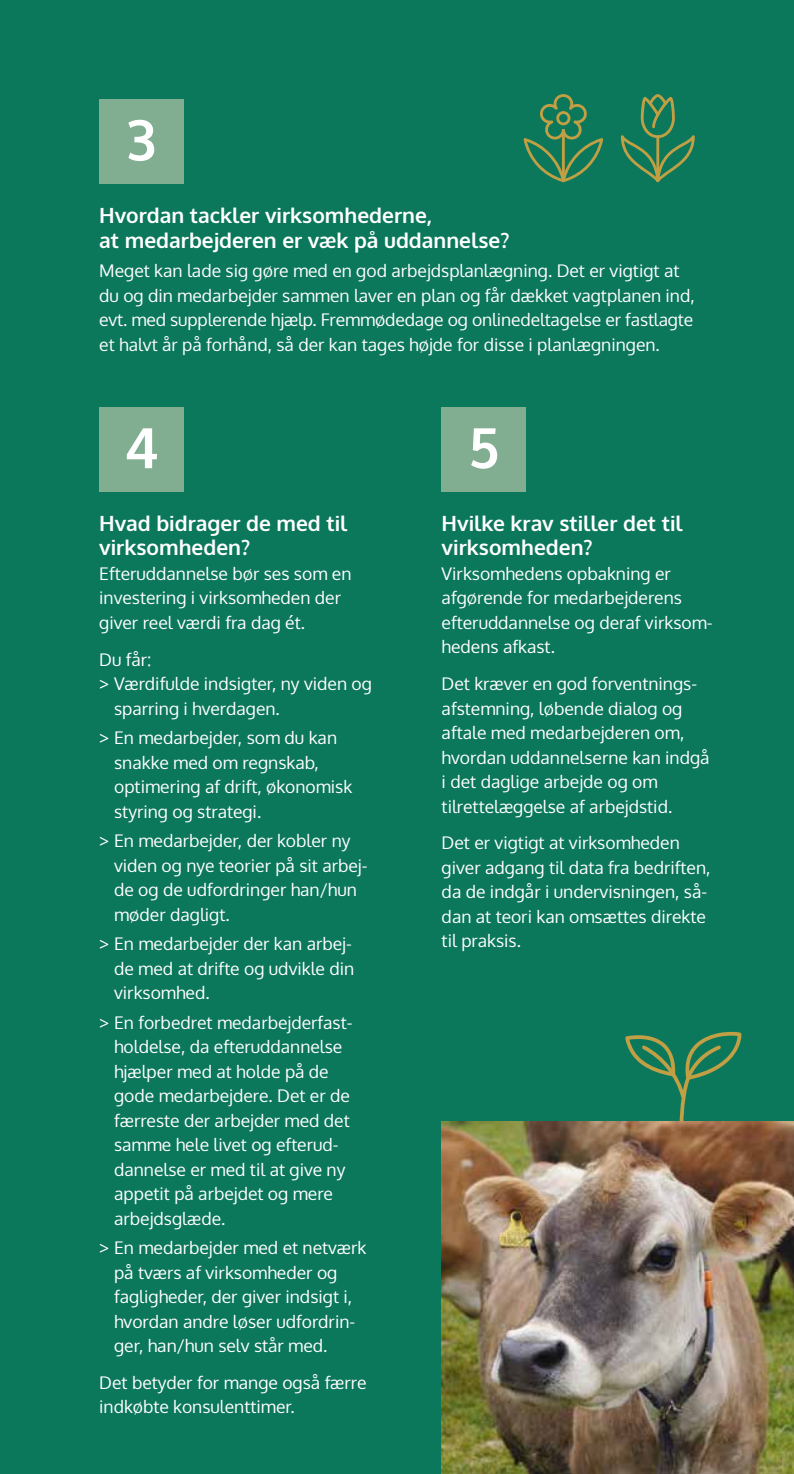
<style>
.page{position:relative;width:794px;height:1474px;background:#fff}
.page>*{position:absolute;margin:0;border:0;box-sizing:border-box;transform-origin:0 0}
.t1{font:700 56px "Oxygen";color:#fff}
.t2{font:700 21px/24.5px "Oxygen";color:#fff}
.t3{font:17.5px/24.5px "Oxygen";color:#fff}
</style>
<div class="page">
<div style="left:0;top:0;width:794px;height:1473px;background:#0b775b"></div>
<div style="left:99px;top:99px;width:85px;height:85px;background:#81ad91"></div>
<div style="left:99px;top:407px;width:85px;height:84px;background:#81ad91"></div>
<div style="left:441px;top:407px;width:85px;height:84px;background:#81ad91"></div>
<svg style="left:523px;top:94px;width:80px;height:88px"></svg>
<hr style="left:562px;top:129px;width:3px;height:53px;background:#c19f44">
<svg style="left:621px;top:94px;width:73px;height:88px"></svg>
<svg style="left:625px;top:1031px;width:116px;height:90px"></svg>
<img style="left:441px;top:1121px;width:353px;height:352px">
<h1 class="t1" style="left:127px;top:105px;width:31px">3</h1>
<p class="t2" style="left:99px;top:204px;width:412px">Hvordan tackler virksomhederne,<br>at medarbejderen er væk på uddannelse?</p>
<p class="t3" style="left:99px;top:258px;width:597px">Meget kan lade sig gøre med en god arbejdsplanlægning. Det er vigtigt at du og din medarbejder sammen laver en plan og får dækket vagtplanen ind, evt. med supplerende hjælp. Fremmødedage og onlinedeltagelse er fastlagte et halvt år på forhånd, så der kan tages højde for disse i planlægningen.</p>
<h1 class="t1" style="left:124px;top:413px;width:36px">4</h1>
<p class="t2" style="left:99px;top:511px;width:250px">Hvad bidrager de med til virksomheden?</p>
<p class="t3" style="left:99px;top:561px;width:254px">Efteruddannelse bør ses som en investering i virksomheden der giver reel værdi fra dag ét.</p>
<p class="t3" style="left:99px;top:647px;width:54px">Du får:</p>
<p class="t3" style="left:99px;top:671px;width:274px">&gt; Værdifulde indsigter, ny viden og</p>
<p class="t3" style="left:114px;top:696px;width:167px">sparring i hverdagen.</p>
<p class="t3" style="left:114px;top:725px;width:240px;text-indent:-15px">&gt; En medarbejder, som du kan snakke med om regnskab, optimering af drift, økonomisk styring og strategi.</p>
<p class="t3" style="left:114px;top:828px;width:255px;text-indent:-15px">&gt; En medarbejder, der kobler ny viden og nye teorier på sit arbej&shy;de og de udfordringer han/hun møder dagligt.</p>
<p class="t3" style="left:114px;top:931px;width:242px;text-indent:-15px">&gt; En medarbejder der kan arbej&shy;de med at drifte og udvikle din virksomhed.</p>
<p class="t3" style="left:114px;top:1010px;width:240px;text-indent:-15px">&gt; En forbedret medarbejderfast&shy;holdelse, da efteruddannelse hjælper med at holde på de gode medarbejdere. Det er de færreste der arbejder med det samme hele livet og efterud&shy;dannelse er med til at give ny appetit på arbejdet og mere arbejdsglæde.</p>
<p class="t3" style="left:114px;top:1235px;width:254px;text-indent:-15px">&gt; En medarbejder med et netværk på tværs af virksomheder og fagligheder, der giver indsigt i, hvordan andre løser udfordrin&shy;ger, han/hun selv står med.</p>
<p class="t3" style="left:99px;top:1370px;width:269px">Det betyder for mange også færre indkøbte konsulenttimer.</p>
<h1 class="t1" style="left:468px;top:413px;width:33px">5</h1>
<p class="t2" style="left:441px;top:511px;width:242px">Hvilke krav stiller det til virksomheden?</p>
<p class="t3" style="left:441px;top:561px;width:272px">Virksomhedens opbakning er afgørende for medarbejderens efteruddannelse og deraf virksom&shy;hedens afkast.</p>
<p class="t3" style="left:441px;top:671px;width:269px">Det kræver en god forventnings&shy;afstemning, løbende dialog og aftale med medarbejderen om, hvordan uddannelserne kan indgå i det daglige arbejde og om tilrettelæggelse af arbejdstid.</p>
<p class="t3" style="left:441px;top:830px;width:270px">Det er vigtigt at virksomheden giver adgang til data fra bedriften, da de indgår i undervisningen, så&shy;dan at teori kan omsættes direkte til praksis.</p>
</div>
